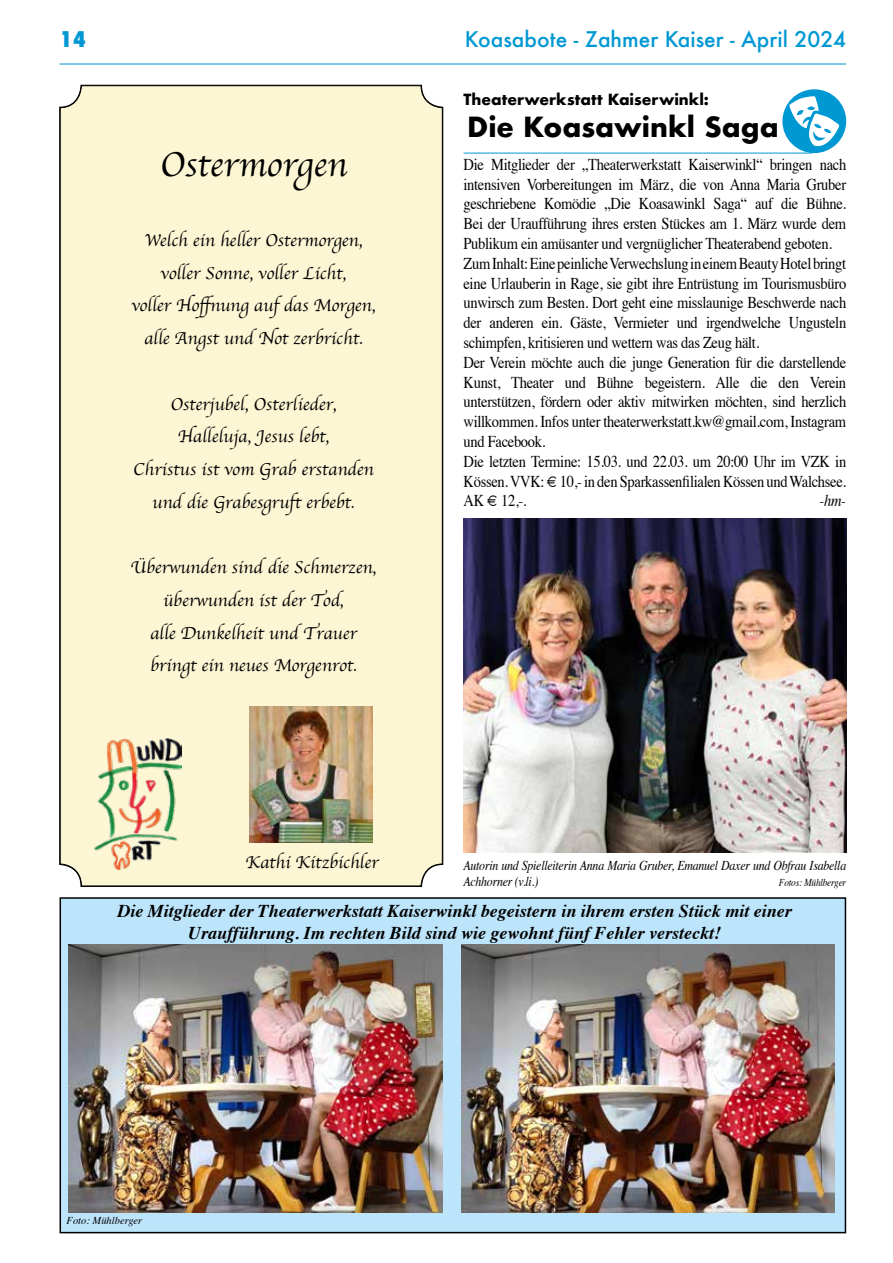
<style>
.page{position:relative;width:893px;height:1263px;background:#fff}
.page>*{position:absolute;margin:0;border:0;box-sizing:border-box;transform-origin:0 0}
.t1{font:36px "Apple Chancery";color:#000}
.t2{font:700 27px "Futura";color:#000}
.t3{font:500 21px "Futura";color:#0098d3}
.t4{font:800 condensed 21px "Futura";color:#0098d3}
.t5{font:18px/32.7px "Apple Chancery";color:#000;text-align:center}
.t6{font:italic 700 18px/21.6px "Times";color:#000;text-align:center}
.t7{font:16.5px/19.8px "Times";letter-spacing:-.02em;color:#000;scale:.88 1}
.t8{font:italic 16.5px "Times";color:#000;scale:.88 1}
.t9{font:700 15px "Futura";color:#000}
.t10{font:italic 13.5px/16.2px "Times";letter-spacing:-.02em;color:#000;scale:.88 1}
.t11{font:italic 10.5px "Times";letter-spacing:-.02em;color:#000;scale:.88 1}
.t12{font:italic 10.5px "Times";color:#000}
</style>
<div class="page">
<hr style="left:60px;top:64px;width:786px;height:1px;background:#0098d3">
<div style="left:60px;top:898px;width:785px;height:334px;background:#bce4fa"></div>
<div style="left:60px;top:897px;width:786px;height:336px;border:2px solid #000"></div>
<img style="left:69px;top:945px;width:373px;height:268px">
<img style="left:461px;top:945px;width:373px;height:268px">
<div style="left:59px;top:85px;width:384px;height:802px;background:#fcf6d4"></div>
<div style="left:782px;top:89px;width:64px;height:64px;background:#0098d3;border-radius:50%"></div>
<svg style="left:789px;top:96px;width:50px;height:50px"></svg>
<hr style="left:463px;top:153px;width:349px;height:1px;background:#0098d3">
<img style="left:95px;top:738px;width:87px;height:131px">
<img style="left:250px;top:706px;width:122px;height:136px">
<img style="left:463px;top:519px;width:383px;height:334px">
<p class="t4" style="left:60px;top:25px;width:28px">14</p>
<p class="t3" style="left:465px;top:25px;width:383px">Koasabote - Zahmer Kaiser - April 2024</p>
<h1 class="t1" style="left:160px;top:136px;width:189px">Ostermorgen</h1>
<p class="t5" style="left:131px;top:224px;width:245px">Welch ein heller Ostermorgen, voller Sonne, voller Licht,<br>voller Hoffnung auf das Morgen, alle Angst und Not zerbricht.</p>
<p class="t5" style="left:133px;top:387px;width:242px">Osterjubel, Osterlieder,<br>Halleluja, Jesus lebt,<br>Christus ist vom Grab erstanden und die Grabesgruft erbebt.</p>
<p class="t5" style="left:131px;top:551px;width:247px">Überwunden sind die Schmerzen, überwunden ist der Tod,<br>alle Dunkelheit und Trauer bringt ein neues Morgenrot.</p>
<p class="t5" style="left:246px;top:845px;width:135px">Kathi Kitzbichler</p>
<p class="t9" style="left:463px;top:88px;width:247px">Theaterwerkstatt Kaiserwinkl:</p>
<h2 class="t2" style="left:467px;top:108px;width:313px">Die Koasawinkl Saga</h2>
<p class="t7" style="left:463px;top:153px;width:436px">Die Mitglieder der „Theaterwerkstatt Kaiserwinkl“ bringen nach intensiven Vorbereitungen im März, die von Anna Maria Gruber geschriebene Komödie „Die Koasawinkl Saga“ auf die Bühne.<br>Bei der Uraufführung ihres ersten Stückes am 1. März wurde dem Publikum ein amüsanter und vergnüglicher Theaterabend geboten.<br>Zum Inhalt: Eine peinliche Verwechslung in einem Beauty Hotel bringt eine Urlauberin in Rage, sie gibt ihre Entrüstung im Tourismusbüro unwirsch zum Besten. Dort geht eine misslaunige Beschwerde nach der anderen ein. Gäste, Vermieter und irgendwelche Ungusteln schimpfen, kritisieren und wettern was das Zeug hält.<br>Der Verein möchte auch die junge Generation für die darstellende Kunst, Theater und Bühne begeistern. Alle die den Verein unterstützen, fördern oder aktiv mitwirken möchten, sind herzlich willkommen. Infos unter theaterwerkstatt.kw@gmail.com, Instagram und Facebook.<br>Die letzten Termine: 15.03. und 22.03. um 20:00 Uhr im VZK in Kössen. VVK: € 10,- in den Sparkassenfilialen Kössen und Walchsee.<br>AK € 12,-.</p>
<p class="t8" style="left:820px;top:486px;width:32px">-hm-</p>
<p class="t10" style="left:463px;top:856px;width:436px">Autorin und Spielleiterin Anna Maria Gruber, Emanuel Daxer und Obfrau Isabella<br>Achhorner (v.li.)</p>
<p class="t11" style="left:779px;top:873px;width:78px">Fotos: Mühlberger</p>
<p class="t6" style="left:117px;top:899px;width:676px">Die Mitglieder der Theaterwerkstatt Kaiserwinkl begeistern in ihrem ersten Stück mit einer<br>Uraufführung. Im rechten Bild sind wie gewohnt fünf Fehler versteckt!</p>
<p class="t12" style="left:67px;top:1211px;width:77px">Foto: Mühlberger</p>
</div>
